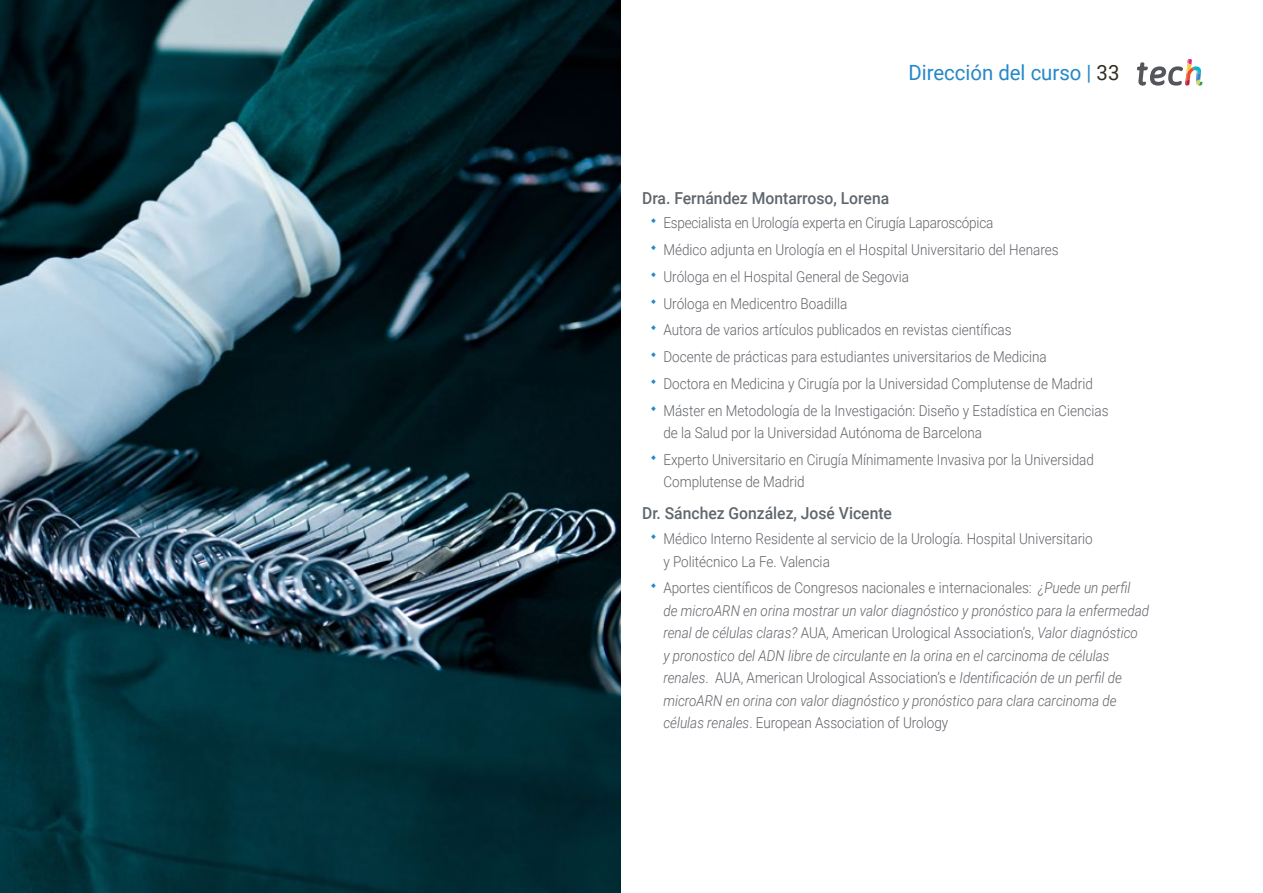
<style>
.page{position:relative;width:1263px;height:893px;background:#fff}
.page>*{position:absolute;margin:0;border:0;box-sizing:border-box;transform-origin:0 0}
.t1{font:21px "Roboto";color:#2488c9}
.t2{font:500 16.5px "Roboto";color:#5f666c;scale:.95 1}
.t3{font:300 15px/26.7px "Roboto";color:#61646a;scale:.9 1}
.t4{font:italic 300 15px/22.5px "Roboto";color:#61646a;scale:.9 1}
.t5{font:300 15px "Roboto";letter-spacing:-.015em;color:#5f666c;scale:.9 1}
.s1{color:#312e20}
.s2{font-style:normal}
</style>
<div class="page">
<svg style="left:1137px;top:59px;width:65px;height:27px"></svg>
<img style="left:0;top:0;width:621px;height:893px">
<h1 class="t1" style="left:908px;top:57px;width:213px">Dirección del curso | <span class="s1">33</span></h1>
<p class="t2" style="left:642px;top:186px;width:262px">Dra. Fernández Montarroso, Lorena</p>
<p class="t5" style="left:663px;top:213px;width:368px">Especialista en Urología experta en Cirugía Laparoscópica</p>
<p class="t3" style="left:663px;top:236px;width:496px">Médico adjunta en Urología en el Hospital Universitario del Henares<br>Uróloga en el Hospital General de Segovia<br>Uróloga en Medicentro Boadilla<br>Autora de varios artículos publicados en revistas científicas<br>Docente de prácticas para estudiantes universitarios de Medicina<br>Doctora en Medicina y Cirugía por la Universidad Complutense de Madrid Máster en Metodología de la Investigación: Diseño y Estadística en Ciencias</p>
<p class="t3" style="left:663px;top:419px;width:480px">de la Salud por la Universidad Autónoma de Barcelona<br>Experto Universitario en Cirugía Mínimamente Invasiva por la Universidad</p>
<p class="t3" style="left:663px;top:468px;width:158px">Complutense de Madrid</p>
<p class="t2" style="left:642px;top:502px;width:265px">Dr. Sánchez González, José Vicente</p>
<p class="t3" style="left:663px;top:527px;width:479px;line-height:22.5px">Médico Interno Residente al servicio de la Urología. Hospital Universitario y Politécnico La Fe. Valencia</p>
<p class="t4" style="left:663px;top:576px;width:541px"><span class="s2">Aportes científicos de Congresos nacionales e internacionales:</span> ¿Puede un perfil<br>de microARN en orina mostrar un valor diagnóstico y pronóstico para la enfermedad renal de células claras? <span class="s2">AUA, American Urological Association’s,</span> Valor diagnóstico<br>y pronostico del ADN libre de circulante en la orina en el carcinoma de células renales<span class="s2">. AUA, American Urological Association’s e</span> Identificación de un perfil de microARN en orina con valor diagnóstico y pronóstico para clara carcinoma de células renales<span class="s2">. European Association of Urology</span></p>
</div>
